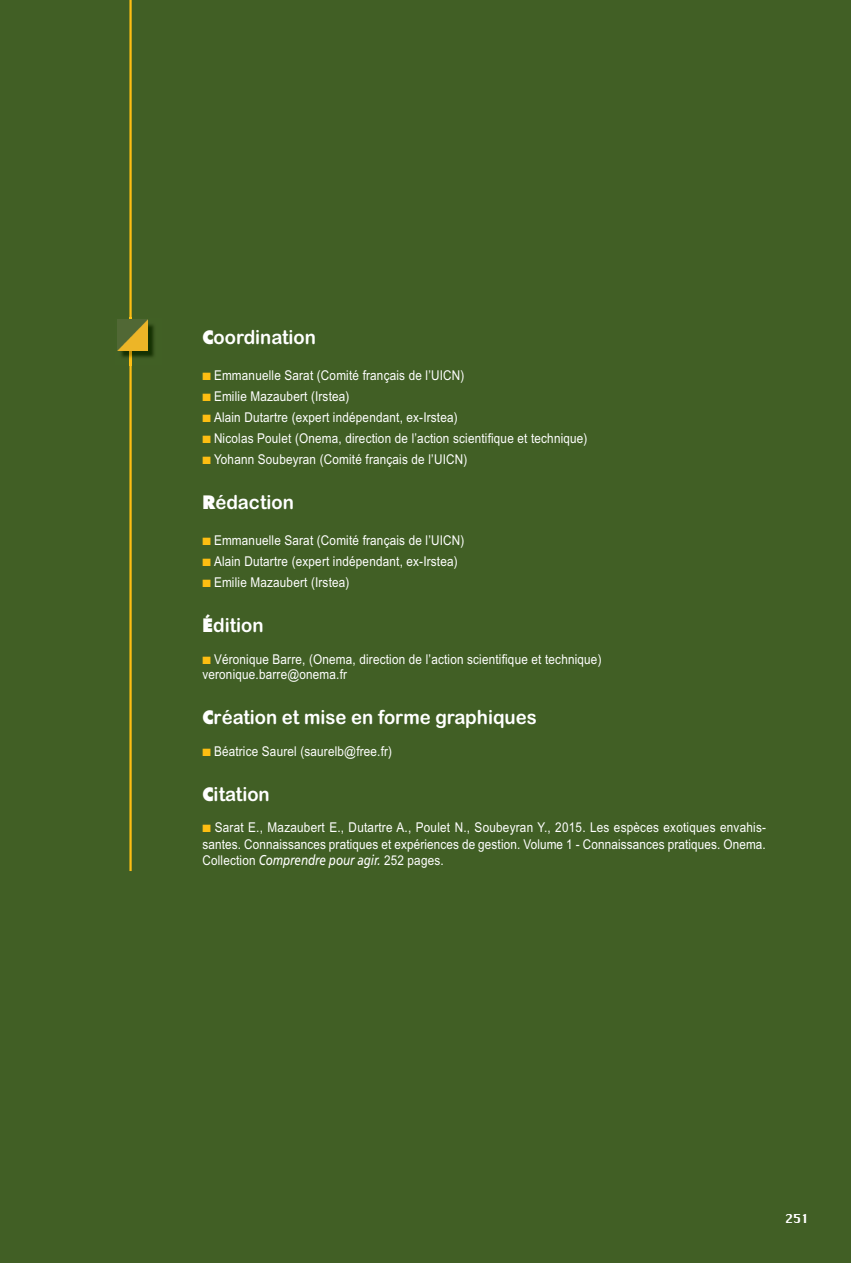
<style>
.page{position:relative;width:851px;height:1263px;background:#fff}
.page>*{position:absolute;margin:0;border:0;box-sizing:border-box;transform-origin:0 0}
.t1{font:19.5px "Arial Rounded MT Bold";color:#fff;scale:.95 1}
.t2{font:13.5px/16.5px "Arial Narrow";letter-spacing:.015em;color:#fff;scale:1.06 1}
.t3{font:12px "Silom";color:#fff}
.s1{font-family:"Futura";font-weight:800;font-size:18px}
.s2{color:#fdbe12}
.s3{font-family:"Frutiger";font-style:italic;font-size:14.25px}
</style>
<div class="page">
<div style="left:0;top:0;width:850px;height:1263px;background:#415f25"></div>
<hr style="left:129px;top:0;width:3px;height:871px;background:#fdbe12">
<img style="left:117px;top:319px;width:37px;height:39px">
<img style="left:129px;top:319px;width:3px;height:39px">
<img style="left:117px;top:320px;width:31px;height:30px">
<h1 class="t1" style="left:202px;top:326px;width:121px"><span class="s1">C</span>oordination</h1>
<p class="t2" style="left:202px;top:368px;width:249px"><span class="s2">■</span> Emmanuelle Sarat (Comité français de l’UICN)</p>
<p class="t2" style="left:202px;top:389px;width:140px"><span class="s2">■</span> Emilie Mazaubert (Irstea)</p>
<p class="t2" style="left:202px;top:410px;width:242px"><span class="s2">■</span> Alain Dutartre (expert indépendant, ex-Irstea)</p>
<p class="t2" style="left:202px;top:431px;width:365px"><span class="s2">■</span> Nicolas Poulet (Onema, direction de l’action scientifique et technique)</p>
<p class="t2" style="left:202px;top:452px;width:251px"><span class="s2">■</span> Yohann Soubeyran (Comité français de l’UICN)</p>
<h1 class="t1" style="left:202px;top:491px;width:98px"><span class="s1">R</span>édaction</h1>
<p class="t2" style="left:202px;top:533px;width:249px"><span class="s2">■</span> Emmanuelle Sarat (Comité français de l’UICN)</p>
<p class="t2" style="left:202px;top:554px;width:242px"><span class="s2">■</span> Alain Dutartre (expert indépendant, ex-Irstea)</p>
<p class="t2" style="left:202px;top:575px;width:140px"><span class="s2">■</span> Emilie Mazaubert (Irstea)</p>
<h1 class="t1" style="left:202px;top:614px;width:66px"><span class="s1">É</span>dition</h1>
<p class="t2" style="left:202px;top:652px;width:378px;line-height:15px"><span class="s2">■</span> Véronique Barre, (Onema, direction de l’action scientifique et technique) veronique.barre@onema.fr</p>
<h1 class="t1" style="left:202px;top:706px;width:353px"><span class="s1">C</span>réation et mise en forme graphiques</h1>
<p class="t2" style="left:202px;top:743px;width:180px"><span class="s2">■</span> Béatrice Saurel (saurelb@free.fr)</p>
<h1 class="t1" style="left:202px;top:782px;width:72px"><span class="s1">C</span>itation</h1>
<p class="t2" style="left:202px;top:819px;width:533px;text-align:justify"><span class="s2">■</span> Sarat E., Mazaubert E., Dutartre A., Poulet N., Soubeyran Y., 2015. Les espèces exotiques envahis&shy;santes. Connaissances pratiques et expériences de gestion. Volume 1 - Connaissances pratiques. Onema.<br>Collection <span class="s3">Comprendre pour agir.</span> 252 pages.</p>
<p class="t3" style="left:801px;top:1212px;width:10px">-</p>
</div>
